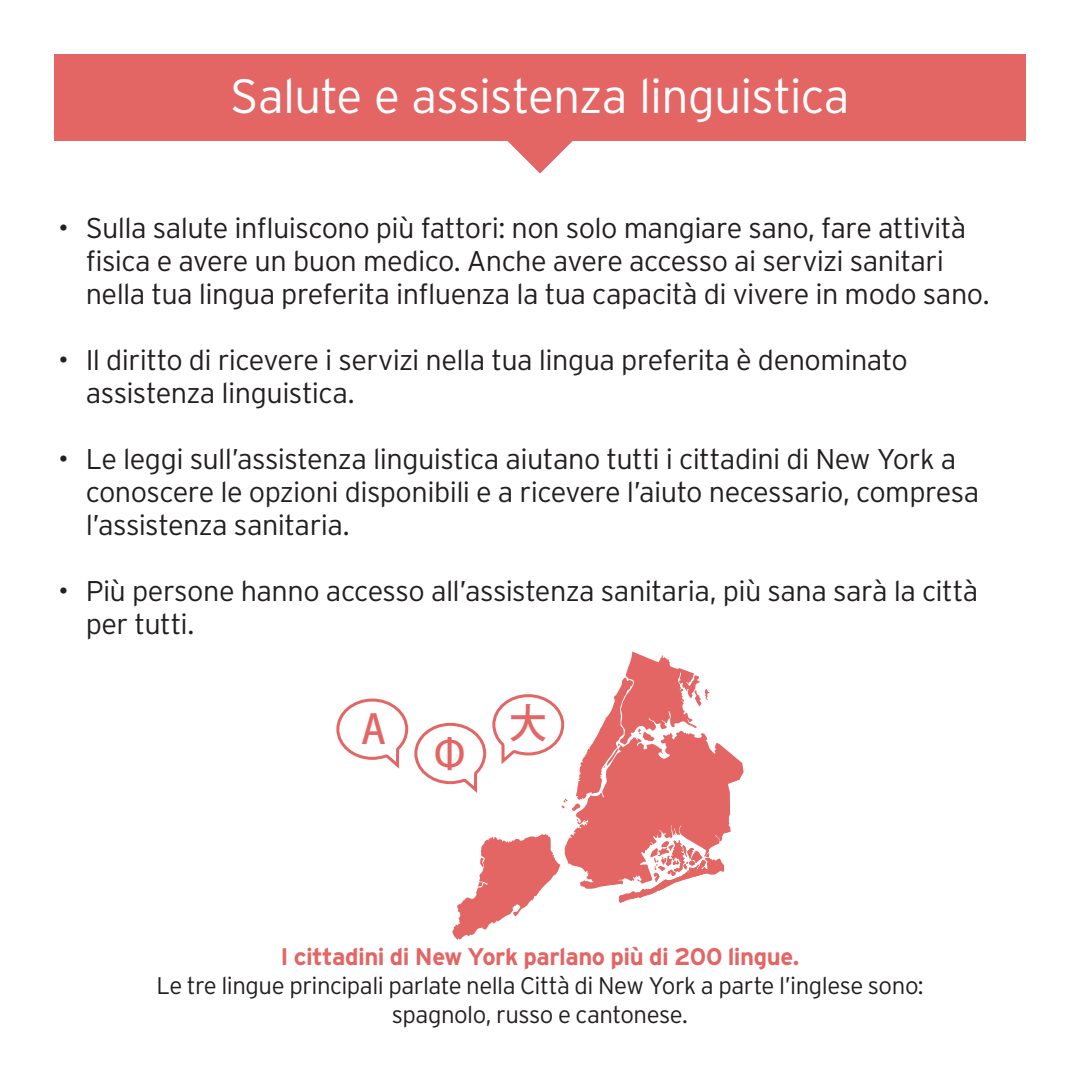
<style>
.page{position:relative;width:1080px;height:1080px;background:#fff}
.page>*{position:absolute;margin:0;border:0;box-sizing:border-box;transform-origin:0 0}
.hed{font:300 48px "Interstate";letter-spacing:-.02em;color:#fff}
.t1{font:500 40.2px "Koz Go Pr 6 N";color:#e36564;scale:.94 1}
.body_bullet_Purple{font:300 28.5px/33px "Interstate";letter-spacing:-.02em;color:#231f20}
.Description_1{font:300 24px/28.8px "Interstate";letter-spacing:-.02em;color:#231f20;text-align:center}
.s1{font-weight:700;color:#e36564}
</style>
<div class="page">
<svg style="left:442px;top:140px;width:196px;height:34px"></svg>
<div style="left:54px;top:54px;width:972px;height:86px;background:#e36564"></div>
<svg style="left:336px;top:652px;width:408px;height:288px"></svg>
<p class="hed" style="left:230px;top:69px;width:621px">Salute e assistenza linguistica</p>
<p class="body_bullet_Purple" style="left:86px;top:211px;width:906px;text-indent:-27px">• Sulla salute influiscono più fattori: non solo mangiare sano, fare attività fisica e avere un buon medico. Anche avere accesso ai servizi sanitari nella tua lingua preferita influenza la tua capacità di vivere in modo sano.</p>
<p class="body_bullet_Purple" style="left:86px;top:343px;width:824px;text-indent:-27px">• Il diritto di ricevere i servizi nella tua lingua preferita è denominato assistenza linguistica.</p>
<p class="body_bullet_Purple" style="left:86px;top:442px;width:895px;text-indent:-27px">• Le leggi sull’assistenza linguistica aiutano tutti i cittadini di New York a conoscere le opzioni disponibili e a ricevere l’aiuto necessario, compresa l’assistenza sanitaria.</p>
<p class="body_bullet_Purple" style="left:86px;top:574px;width:894px;text-indent:-27px">• Più persone hanno accesso all’assistenza sanitaria, più sana sarà la città per tutti.</p>
<h2 class="t1" style="left:361px;top:707px;width:28px">A</h2>
<h2 class="t1" style="left:509px;top:701px;width:42px">大</h2>
<h2 class="t1" style="left:431px;top:731px;width:42px">Ф</h2>
<p class="Description_1" style="left:156px;top:942px;width:769px"><span class="s1">I cittadini di New York parlano più di 200 lingue.<br></span>Le tre lingue principali parlate nella Città di New York a parte l’inglese sono: spagnolo, russo e cantonese.</p>
</div>
